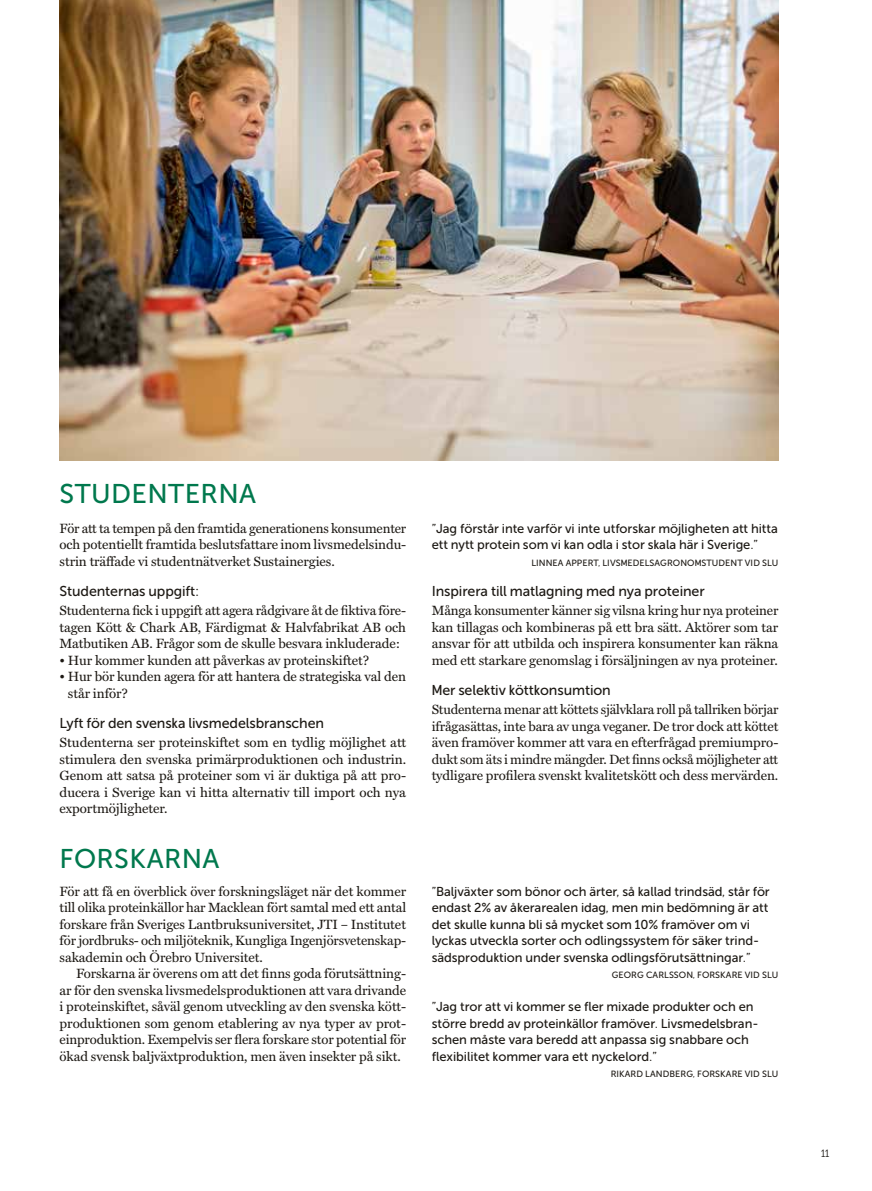
<style>
.page{position:relative;width:872px;height:1191px;background:#fff}
.page>*{position:absolute;margin:0;border:0;box-sizing:border-box;transform-origin:0 0}
.Rubriknivå_2{font:500 27px "Museo Residence Sans";letter-spacing:.015em;color:#00784d}
.Mellis_9_5_11{font:500 14.25px "Museo Residence Sans";letter-spacing:-.01em;color:#1d1914}
.Bru{font:13.5px/16.5px "Miller Text";letter-spacing:-.005em;color:#1d1914;text-align:justify}
.Bri{font:13.5px/16.5px "Miller Text";letter-spacing:-.005em;color:#1d1914;text-align:justify}
.Citat_i_text{font:500 12.9px/16.5px "Museo Residence Sans";letter-spacing:-.005em;color:#1d1914}
.t1{font:10.5px "Museo Residence Sans";color:#1d1914}
.Citat_i_text__namn{font:500 9px "Museo Residence Sans";letter-spacing:.005em;color:#1d1914}
</style>
<div class="page">
<img style="left:60px;top:0;width:718px;height:460px">
<p class="Rubriknivå_2" style="left:60px;top:479px;width:198px">STUDENTERNA</p>
<p class="Bru" style="left:60px;top:520px;width:348px">För att ta tempen på den framtida generationens konsumenter och potentiellt framtida beslutsfattare inom livsmedelsindu&shy;strin träffade vi studentnätverket Sustainergies.</p>
<p class="Mellis_9_5_11" style="left:60px;top:583px;width:141px">Studenternas uppgift:</p>
<p class="Bru" style="left:60px;top:602px;width:348px">Studenterna fick i uppgift att agera rådgivare åt de fiktiva före&shy;tagen Kött &amp; Chark AB, Färdigmat &amp; Halvfabrikat AB och Matbutiken AB. Frågor som de skulle besvara inkluderade:</p>
<p class="Bru" style="left:60px;top:652px;width:311px">• Hur kommer kunden att påverkas av proteinskiftet?</p>
<p class="Bru" style="left:68px;top:668px;width:340px;text-indent:-8px">• Hur bör kunden agera för att hantera de strategiska val den står inför?</p>
<p class="Mellis_9_5_11" style="left:60px;top:715px;width:266px">Lyft för den svenska livsmedelsbranschen</p>
<p class="Bru" style="left:60px;top:734px;width:348px">Studenterna ser proteinskiftet som en tydlig möjlighet att stimulera den svenska primärproduktionen och industrin.<br>Genom att satsa på proteiner som vi är duktiga på att pro&shy;ducera i Sverige kan vi hitta alternativ till import och nya exportmöjligheter.</p>
<p class="Rubriknivå_2" style="left:60px;top:843px;width:162px">FORSKARNA</p>
<p class="Bru" style="left:60px;top:883px;width:348px">För att få en överblick över forskningsläget när det kommer till olika proteinkällor har Macklean fört samtal med ett antal forskare från Sveriges Lantbruksuniversitet, JTI – Institutet för jordbruks- och miljöteknik, Kungliga Ingenjörsvetenskap&shy;sakademin och Örebro Universitet.</p>
<p class="Bri" style="left:60px;top:965px;width:348px;text-indent:16px">Forskarna är överens om att det finns goda förutsättning&shy;ar för den svenska livsmedelsproduktionen att vara drivande i proteinskiftet, såväl genom utveckling av den svenska kött&shy;produktionen som genom etablering av nya typer av prot&shy;einproduktion. Exempelvis ser flera forskare stor potential för ökad svensk baljväxtproduktion, men även insekter på sikt.</p>
<p class="Citat_i_text" style="left:432px;top:520px;width:348px">”Jag förstår inte varför vi inte utforskar möjligheten att hitta ett nytt protein som vi kan odla i stor skala här i Sverige.”</p>
<p class="Citat_i_text__namn" style="left:531px;top:557px;width:249px">LINNEA APPERT, LIVSMEDELSAGRONOMSTUDENT VID SLU</p>
<p class="Mellis_9_5_11" style="left:432px;top:583px;width:274px">Inspirera till matlagning med nya proteiner</p>
<p class="Bru" style="left:432px;top:602px;width:348px">Många konsumenter känner sig vilsna kring hur nya proteiner kan tillagas och kombineras på ett bra sätt. Aktörer som tar ansvar för att utbilda och inspirera konsumenter kan räkna med ett starkare genomslag i försäljningen av nya proteiner.</p>
<p class="Mellis_9_5_11" style="left:432px;top:682px;width:181px">Mer selektiv köttkonsumtion</p>
<p class="Bru" style="left:432px;top:701px;width:348px">Studenterna menar att köttets självklara roll på tallriken börjar ifrågasättas, inte bara av unga veganer. De tror dock att köttet även framöver kommer att vara en efterfrågad premiumpro&shy;dukt som äts i mindre mängder. Det finns också möjligheter att tydligare profilera svenskt kvalitetskött och dess mervärden.</p>
<p class="Citat_i_text" style="left:432px;top:883px;width:339px">”Baljväxter som bönor och ärter, så kallad trindsäd, står för endast 2% av åkerarealen idag, men min bedömning är att det skulle kunna bli så mycket som 10% framöver om vi lyckas utveckla sorter och odlingssystem för säker trind&shy;sädsproduktion under svenska odlingsförutsättningar.”</p>
<p class="Citat_i_text__namn" style="left:611px;top:970px;width:168px">GEORG CARLSSON, FORSKARE VID SLU</p>
<p class="Citat_i_text" style="left:432px;top:998px;width:326px">”Jag tror att vi kommer se fler mixade produkter och en större bredd av proteinkällor framöver. Livsmedelsbran&shy;schen måste vara beredd att anpassa sig snabbare och flexibilitet kommer vara ett nyckelord.”</p>
<p class="Citat_i_text__namn" style="left:610px;top:1069px;width:169px">RIKARD LANDBERG, FORSKARE VID SLU</p>
<p class="t1" style="left:821px;top:1147px;width:10px">11</p>
</div>
